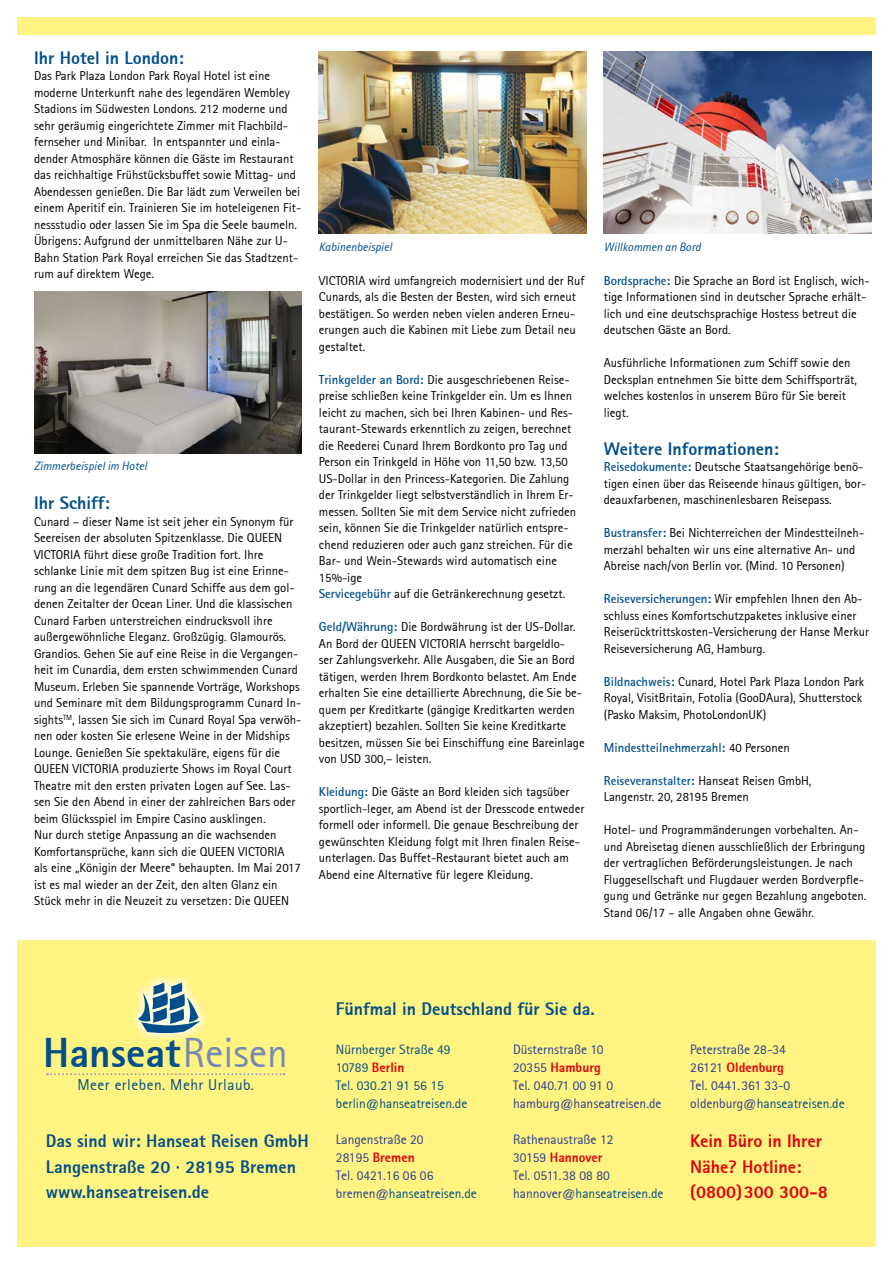
<style>
.page{position:relative;width:893px;height:1263px;background:#fff}
.page>*{position:absolute;margin:0;border:0;box-sizing:border-box;transform-origin:0 0}
.t1{font:800 41.55px "Rotis Sans Serif";color:#004e8b}
.t2{font:800 18px/25.5px "Rotis Sans Serif";color:#004e8b}
.t3{font:800 18px/25.5px "Rotis Sans Serif";color:#e3000b}
.t4{font:15.45px "Rotis Sans Serif";letter-spacing:.03em;color:#004e8b}
.t5{font:13.5px/18px "Rotis Sans Serif";color:#2c3d92}
.t6{font:13.5px/18px "Rotis Sans Serif";color:#004e8b}
.t7{font:12.75px/16.5px "Rotis Sans Serif";color:#000}
.t8{font:700 12.75px "Rotis Sans Serif";color:#004e8b}
.t9{font:italic 12px "Rotis Sans Serif";color:#004e8b}
.s1{font-weight:700;color:#004e8b}
.s2{font-weight:400;color:#000}
.s3{font-weight:400;color:#768ab7}
.s4{font-weight:800;color:#e3000b}
.s5{color:#004e8b}
</style>
<div class="page">
<div style="left:17px;top:17px;width:859px;height:17px;background:#fff481"></div>
<div style="left:17px;top:941px;width:859px;height:306px;background:#fff481"></div>
<div style="left:128px;top:973px;width:82px;height:70px;background:#fff;opacity:.75"></div>
<svg style="left:138px;top:982px;width:62px;height:51px;background:#8aaba8"></svg>
<svg style="left:47px;top:1073px;width:238px;height:2px"></svg>
<img style="left:319px;top:51px;width:268px;height:183px">
<img style="left:604px;top:51px;width:268px;height:183px">
<img style="left:34px;top:291px;width:268px;height:162px">
<h2 class="t2" style="left:34px;top:45px;width:151px">Ihr Hotel in London:</h2>
<p class="t7" style="left:34px;top:67px;width:269px">Das Park Plaza London Park Royal Hotel ist eine moderne Unterkunft nahe des legendären Wembley Stadions im Südwesten Londons. 212 moderne und sehr geräumig eingerichtete Zimmer mit Flachbild&shy;fernseher und Minibar. In entspannter und einla&shy;dender Atmosphäre können die Gäste im Restaurant das reichhaltige Frühstücksbuffet sowie Mittag- und Abendessen genießen. Die Bar lädt zum Verweilen bei einem Aperitif ein. Trainieren Sie im hoteleigenen Fit&shy;nessstudio oder lassen Sie im Spa die Seele baumeln.<br>Übrigens: Aufgrund der unmittelbaren Nähe zur U-Bahn Station Park Royal erreichen Sie das Stadtzent&shy;rum auf direktem Wege.</p>
<p class="t9" style="left:34px;top:459px;width:114px">Zimmerbeispiel im Hotel</p>
<h2 class="t2" style="left:34px;top:490px;width:77px">Ihr Schiff:</h2>
<p class="t7" style="left:34px;top:513px;width:269px">Cunard – dieser Name ist seit jeher ein Synonym für Seereisen der absoluten Spitzenklasse. Die QUEEN VICTORIA führt diese große Tradition fort. Ihre schlanke Linie mit dem spitzen Bug ist eine Erinne&shy;rung an die legendären Cunard Schiffe aus dem gol&shy;denen Zeitalter der Ocean Liner. Und die klassischen Cunard Farben unterstreichen eindrucksvoll ihre außergewöhnliche Eleganz. Großzügig. Glamourös.<br>Grandios. Gehen Sie auf eine Reise in die Vergangen&shy;heit im Cunardia, dem ersten schwimmenden Cunard Museum. Erleben Sie spannende Vorträge, Workshops und Seminare mit dem Bildungsprogramm Cunard In&shy;sights<sup>TM</sup>, lassen Sie sich im Cunard Royal Spa verwöh&shy;nen oder kosten Sie erlesene Weine in der Midships Lounge. Genießen Sie spektakuläre, eigens für die QUEEN VICTORIA produzierte Shows im Royal Court Theatre mit den ersten privaten Logen auf See. Las&shy;sen Sie den Abend in einer der zahlreichen Bars oder beim Glücksspiel im Empire Casino ausklingen.<br>Nur durch stetige Anpassung an die wachsenden Komfortansprüche, kann sich die QUEEN VICTORIA als eine „Königin der Meere“ behaupten. Im Mai 2017 ist es mal wieder an der Zeit, den alten Glanz ein Stück mehr in die Neuzeit zu versetzen: Die QUEEN</p>
<p class="t9" style="left:319px;top:240px;width:75px">Kabinenbeispiel</p>
<p class="t9" style="left:604px;top:240px;width:99px">Willkommen an Bord</p>
<p class="t7" style="left:319px;top:272px;width:267px">VICTORIA wird umfangreich modernisiert und der Ruf Cunards, als die Besten der Besten, wird sich erneut bestätigen. So werden neben vielen anderen Erneu&shy;erungen auch die Kabinen mit Liebe zum Detail neu gestaltet.</p>
<p class="t7" style="left:319px;top:371px;width:259px"><span class="s1">Trinkgelder an Bord:</span> Die ausgeschriebenen Reise&shy;preise schließen keine Trinkgelder ein. Um es Ihnen leicht zu machen, sich bei Ihren Kabinen- und Res&shy;taurant-Stewards erkenntlich zu zeigen, berechnet die Reederei Cunard Ihrem Bordkonto pro Tag und Person ein Trinkgeld in Höhe von 11,50 bzw. 13,50<br>US-Dollar in den Princess-Kategorien. Die Zahlung der Trinkgelder liegt selbstverständlich in Ihrem Er&shy;messen. Sollten Sie mit dem Service nicht zufrieden sein, können Sie die Trinkgelder natürlich entspre&shy;chend reduzieren oder auch ganz streichen. Für die Bar- und Wein-Stewards wird automatisch eine 15%-ige<br><span class="s1">Servicegebühr</span> auf die Getränkerechnung gesetzt.</p>
<p class="t7" style="left:319px;top:619px;width:267px"><span class="s1">Geld/Währung:</span> Die Bordwährung ist der US-Dollar.<br>An Bord der QUEEN VICTORIA herrscht bargeldlo-<br>ser Zahlungsverkehr. Alle Ausgaben, die Sie an Bord tätigen, werden Ihrem Bordkonto belastet. Am Ende erhalten Sie eine detaillierte Abrechnung, die Sie be&shy;quem per Kreditkarte (gängige Kreditkarten werden akzeptiert) bezahlen. Sollten Sie keine Kreditkarte besitzen, müssen Sie bei Einschiffung eine Bareinlage von USD 300,– leisten.</p>
<p class="t7" style="left:319px;top:784px;width:267px"><span class="s1">Kleidung:</span> Die Gäste an Bord kleiden sich tagsüber sportlich-leger, am Abend ist der Dresscode entweder formell oder informell. Die genaue Beschreibung der gewünschten Kleidung folgt mit Ihren finalen Reise&shy;unterlagen. Das Buffet-Restaurant bietet auch am Abend eine Alternative für legere Kleidung.</p>
<p class="t7" style="left:604px;top:272px;width:267px"><span class="s1">Bordsprache:</span> Die Sprache an Bord ist Englisch, wich&shy;tige Informationen sind in deutscher Sprache erhält&shy;lich und eine deutschsprachige Hostess betreut die deutschen Gäste an Bord.</p>
<p class="t7" style="left:604px;top:355px;width:255px">Ausführliche Informationen zum Schiff sowie den Decksplan entnehmen Sie bitte dem Schiffsporträt, welches kostenlos in unserem Büro für Sie bereit liegt.</p>
<h2 class="t2" style="left:604px;top:435px;width:176px">Weitere Informationen:</h2>
<p class="t7" style="left:604px;top:458px;width:264px"><span class="s1">Reisedokumente:</span> Deutsche Staatsangehörige benö&shy;tigen einen über das Reiseende hinaus gültigen, bor&shy;deauxfarbenen, maschinenlesbaren Reisepass.</p>
<p class="t7" style="left:604px;top:524px;width:262px"><span class="s1">Bustransfer:</span> Bei Nichterreichen der Mindestteilneh&shy;merzahl behalten wir uns eine alternative An- und<br>Abreise nach/von Berlin vor. (Mind. 10 Personen)</p>
<p class="t7" style="left:604px;top:590px;width:267px"><span class="s1">Reiseversicherungen:</span> Wir empfehlen Ihnen den Ab&shy;schluss eines Komfortschutzpaketes inklusive einer Reiserücktrittskosten-Versicherung der Hanse Merkur Reiseversicherung AG, Hamburg.</p>
<p class="t7" style="left:604px;top:673px;width:262px"><span class="s1">Bildnachweis:</span> Cunard, Hotel Park Plaza London Park<br>Royal, VisitBritain, Fotolia (GooDAura), Shutterstock (Pasko Maksim, PhotoLondonUK)</p>
<p class="t8" style="left:604px;top:739px;width:187px">Mindestteilnehmerzahl: <span class="s2">40 Personen</span></p>
<p class="t7" style="left:604px;top:772px;width:209px"><span class="s1">Reiseveranstalter:</span> Hanseat Reisen GmbH,<br>Langenstr. 20, 28195 Bremen</p>
<p class="t7" style="left:604px;top:821px;width:264px">Hotel- und Programmänderungen vorbehalten. An&shy;und Abreisetag dienen ausschließlich der Erbringung der vertraglichen Beförderungsleistungen. Je nach Fluggesellschaft und Flugdauer werden Bordverpfle&shy;gung und Getränke nur gegen Bezahlung angeboten.<br>Stand 06/17 – alle Angaben ohne Gewähr.</p>
<h1 class="t1" style="left:43px;top:1026px;width:246px">Hanseat<span class="s3">Reisen</span></h1>
<p class="t4" style="left:77px;top:1076px;width:178px">Meer erleben. Mehr Urlaub.</p>
<h2 class="t2" style="left:46px;top:1128px;width:264px">Das sind wir: Hanseat Reisen GmbH<br>Langenstraße 20 · 28195 Bremen www.hanseatreisen.de</h2>
<h2 class="t2" style="left:336px;top:996px;width:260px">Fünfmal in Deutschland für Sie da.</h2>
<p class="t6" style="left:336px;top:1040px;width:133px">Nürnberger Straße 49<br>10789 <span class="s4">Berlin<br></span>Tel. 030.21 91 56 15 berlin@hanseatreisen.de</p>
<p class="t5" style="left:336px;top:1130px;width:142px">Langenstraße 20<br>28195 <span class="s4">Bremen<br></span>Tel. 0421.16 06 06 bremen@<span class="s5">hanseatreisen.de</span></p>
<p class="t5" style="left:513px;top:1040px;width:150px">Düsternstraße 10<br>20355 <span class="s4">Hamburg<br></span>Tel. 040.71 00 91 0 hamburg@hanseatreisen.de</p>
<p class="t5" style="left:513px;top:1130px;width:152px">Rathenaustraße 12<br>30159 <span class="s4">Hannover<br></span>Tel. 0511.38 08 80 hannover@<span class="s5">hanseatreisen.de</span></p>
<p class="t5" style="left:690px;top:1040px;width:156px">Peterstraße 28-34<br>26121 <span class="s4">Oldenburg<br></span>Tel. 0441.361 33-0 oldenburg@<span class="s5">hanseatreisen.de</span></p>
<h2 class="t3" style="left:690px;top:1128px;width:139px">Kein Büro in Ihrer<br>Nähe? Hotline: (0800)300 300-8</h2>
</div>
